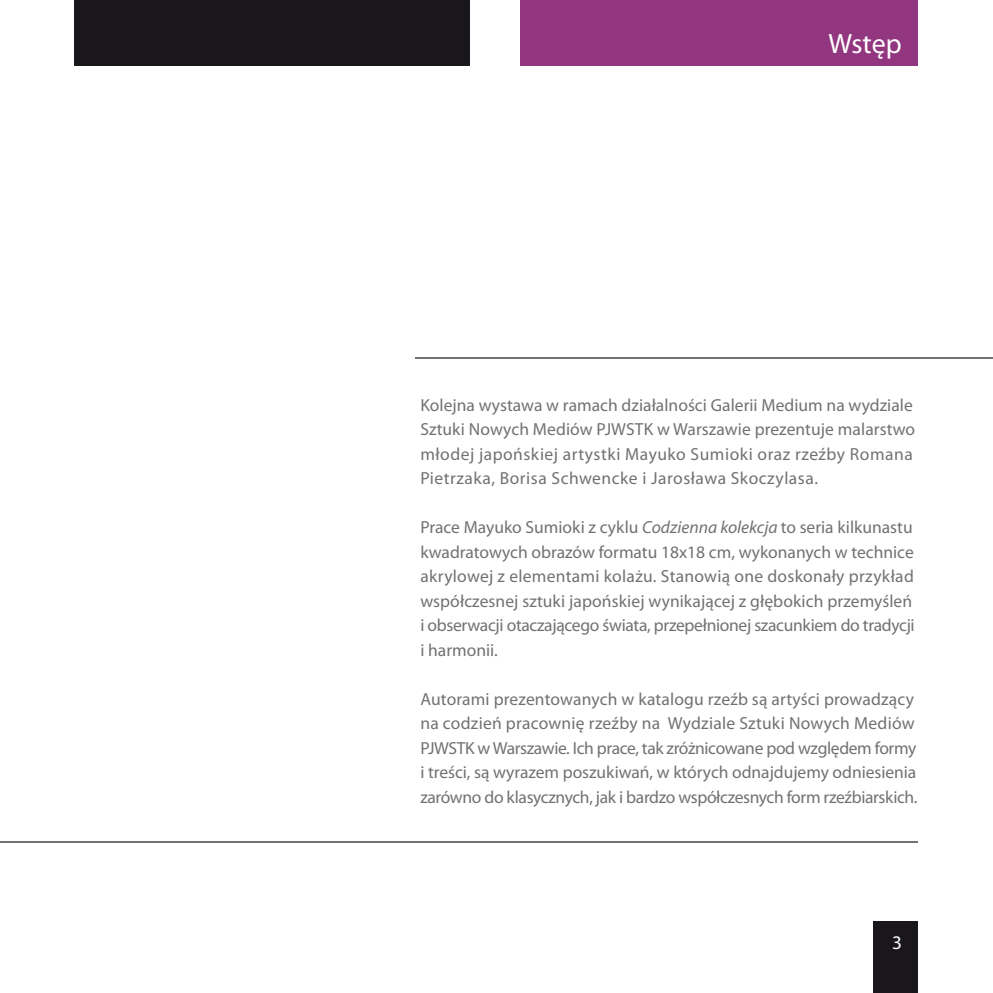
<style>
.page{position:relative;width:993px;height:993px;background:#fff}
.page>*{position:absolute;margin:0;border:0;box-sizing:border-box;transform-origin:0 0}
.t1{font:28px "Myriad Pro";letter-spacing:-.005em;color:#fff}
.t2{font:19.25px "Myriad Pro";color:#fff}
.t3{font:17.5px/24.5px "Myriad Pro";color:#707172}
.s1{font-style:italic}
</style>
<div class="page">
<div style="left:74px;top:0;width:395px;height:66px;background:#1a171c"></div>
<div style="left:520px;top:0;width:397px;height:66px;background:#933680"></div>
<div style="left:872px;top:920px;width:45px;height:72px;background:#1a171c"></div>
<hr style="left:0;top:841px;width:917px;height:2px;background:#707172">
<hr style="left:415px;top:357px;width:577px;height:1px;background:#707172">
<h1 class="t1" style="left:828px;top:26px;width:75px">Wstęp</h1>
<p class="t3" style="left:420px;top:392px;width:496px">Kolejna wystawa w ramach działalności Galerii Medium na wydziale Sztuki Nowych Mediów PJWSTK w Warszawie prezentuje malarstwo młodej japońskiej artystki Mayuko Sumioki oraz rzeźby Romana Pietrzaka, Borisa Schwencke i Jarosława Skoczylasa.</p>
<p class="t3" style="left:420px;top:514px;width:496px">Prace Mayuko Sumioki z cyklu <span class="s1">Codzienna kolekcja</span> to seria kilkunastu kwadratowych obrazów formatu 18x18 cm, wykonanych w technice akrylowej z elementami kolażu. Stanowią one doskonały przykład współczesnej sztuki japońskiej wynikającej z głębokich przemyśleń i obserwacji otaczającego świata, przepełnionej szacunkiem do tradycji i harmonii.</p>
<p class="t3" style="left:420px;top:686px;width:498px">Autorami prezentowanych w katalogu rzeźb są artyści prowadzący na codzień pracownię rzeźby na Wydziale Sztuki Nowych Mediów PJWSTK w Warszawie. Ich prace, tak zróżnicowane pod względem formy i treści, są wyrazem poszukiwań, w których odnajdujemy odniesienia zarówno do klasycznych, jak i bardzo współczesnych form rzeźbiarskich.</p>
<p class="t2" style="left:891px;top:930px;width:11px">3</p>
</div>
